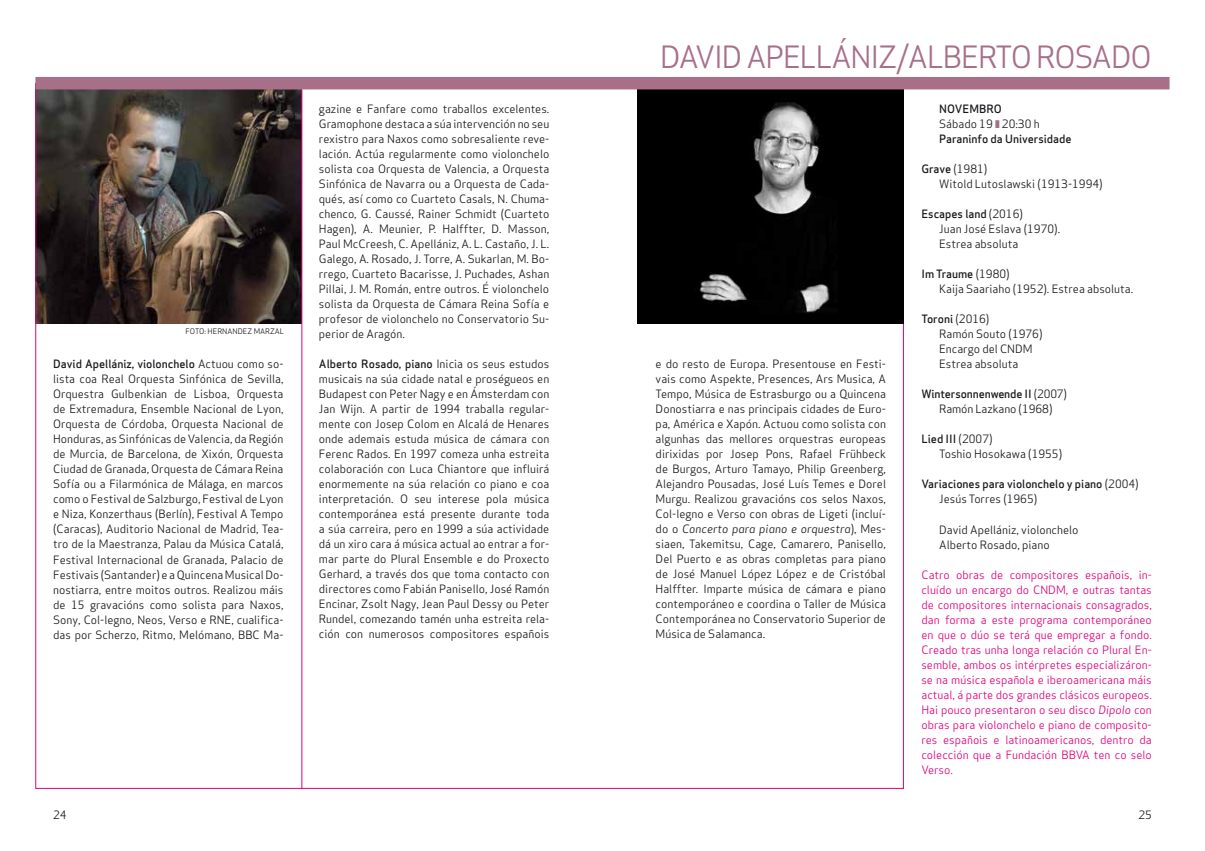
<style>
.page{position:relative;width:1205px;height:851px;background:#fff}
.page>*{position:absolute;margin:0;border:0;box-sizing:border-box;transform-origin:0 0}
.t1{font:30px "Apex Sans Book T";letter-spacing:-.035em;color:#a86f89}
.t2{font:11.25px/15px "Apex Sans Book T";color:#1a171c;text-align:justify}
.t3{font:11.25px/15px "Apex Sans Book T";color:#e2007a;text-align:justify}
.t4{font:11.25px "Apex Sans Medium T";color:#1a171c}
.t5{font:11.25px "Apex Sans Book Italic T";color:#1a171c}
.t6{font:7.5px "Apex Sans Book T";color:#1a171c}
.s1{font-family:"Apex Sans Book T"}
.s2{font-family:"Apex Sans Medium T"}
.s3{font-family:"Apex Sans Book Italic T"}
</style>
<div class="page">
<img style="left:37px;top:89px;width:264px;height:234px">
<hr style="left:301px;top:84px;width:1px;height:704px;background:#e2007a">
<img style="left:638px;top:89px;width:266px;height:234px">
<div style="left:35px;top:77px;width:1134px;height:12px;background:#a86f89"></div>
<p class="t6" style="left:186px;top:326px;width:28px">FOTO: hernandez</p>
<p class="t6" style="left:254px;top:326px;width:6px">marzal</p>
<p class="t4" style="left:53px;top:357px;width:232px">David Apellániz, violonchelo <span class="s1">Actuou como so-</span></p>
<p class="t2" style="left:53px;top:371px;width:232px">lista coa Real Orquesta Sinfónica de Sevilla, Orquestra Gulbenkian de Lisboa, Orquesta de Extremadura, Ensemble Nacional de Lyon, Orquesta de Córdoba, Orquesta Nacional de Honduras, as Sinfónicas de Valencia, da Región de Murcia, de Barcelona, de Xixón, Orquesta Ciudad de Granada, Orquesta de Cámara Reina Sofía ou a Filarmónica de Málaga, en marcos como o Festival de Salzburgo, Festival de Lyon e Niza, Konzerthaus (Berlín), Festival A Tempo (Caracas), Auditorio Nacional de Madrid, Tea&shy;tro de la Maestranza, Palau da Música Catalá, Festival Internacional de Granada, Palacio de Festivais (Santander) e a Quincena Musical Do&shy;nostiarra, entre moitos outros. Realizou máis de 15 gravacións como solista para Naxos, Sony, Col-legno, Neos, Verso e RNE, cualifica&shy;das por Scherzo, Ritmo, Melómano, BBC Ma-</p>
<p class="t2" style="left:319px;top:101px;width:232px">gazine e Fanfare como traballos excelentes.<br>Gramophone destaca a súa intervención no seu rexistro para Naxos como sobresaliente reve&shy;lación. Actúa regularmente como violonchelo solista coa Orquesta de Valencia, a Orquesta Sinfónica de Navarra ou a Orquesta de Cada&shy;qués, así como co Cuarteto Casals, N. Chuma&shy;chenco, G. Caussé, Rainer Schmidt (Cuarteto Hagen), A. Meunier, P. Halffter, D. Masson, Paul McCreesh, C. Apellániz, A. L. Castaño, J. L.<br>Galego, A. Rosado, J. Torre, A. Sukarlan, M. Bo&shy;rrego, Cuarteto Bacarisse, J. Puchades, Ashan Pillai, J. M. Román, entre outros. É violonchelo solista da Orquesta de Cámara Reina Sofía e profesor de violonchelo no Conservatorio Su&shy;perior de Aragón.</p>
<p class="t4" style="left:319px;top:357px;width:232px">Alberto Rosado, piano <span class="s1">Inicia os seus estudos</span></p>
<p class="t2" style="left:319px;top:371px;width:232px">musicais na súa cidade natal e proségueos en Budapest con Peter Nagy e en Ámsterdam con Jan Wijn. A partir de 1994 traballa regular&shy;mente con Josep Colom en Alcalá de Henares onde ademais estuda música de cámara con Ferenc Rados. En 1997 comeza unha estreita colaboración con Luca Chiantore que influirá enormemente na súa relación co piano e coa interpretación. O seu interese pola música contemporánea está presente durante toda a súa carreira, pero en 1999 a súa actividade dá un xiro cara á música actual ao entrar a for&shy;mar parte do Plural Ensemble e do Proxecto Gerhard, a través dos que toma contacto con directores como Fabián Panisello, José Ramón Encinar, Zsolt Nagy, Jean Paul Dessy ou Peter Rundel, comezando tamén unha estreita rela&shy;ción con numerosos compositores españois</p>
<h1 class="t1" style="left:660px;top:38px;width:493px">DAVID APELLÁNIZ/ALBERTO ROSADO</h1>
<p class="t2" style="left:656px;top:356px;width:232px">e do resto de Europa. Presentouse en Festi&shy;vais como Aspekte, Presences, Ars Musica, A Tempo, Música de Estrasburgo ou a Quincena Donostiarra e nas principais cidades de Euro&shy;pa, América e Xapón. Actuou como solista con algunhas das mellores orquestras europeas dirixidas por Josep Pons, Rafael Frühbeck de Burgos, Arturo Tamayo, Philip Greenberg, Alejandro Pousadas, José Luís Temes e Dorel Murgu. Realizou gravacións cos selos Naxos, Col-legno e Verso con obras de Ligeti (incluí-</p>
<p class="t5" style="left:656px;top:522px;width:232px"><span class="s1">do o</span> Concerto para piano e orquestra<span class="s1">), Mes-</span></p>
<p class="t2" style="left:656px;top:536px;width:232px">siaen, Takemitsu, Cage, Camarero, Panisello, Del Puerto e as obras completas para piano de José Manuel López López e de Cristóbal Halffter. Imparte música de cámara e piano contemporáneo e coordina o Taller de Música Contemporánea no Conservatorio Superior de Música de Salamanca.</p>
<p class="t4" style="left:939px;top:102px;width:63px">NOVEMBRO</p>
<p class="t2" style="left:939px;top:116px;width:102px">Sábado 19 20:30 h</p>
<p class="t4" style="left:939px;top:132px;width:134px">Paraninfo da Universidade</p>
<p class="t2" style="left:939px;top:161px;width:165px;text-indent:-18px"><span class="s2">Grave</span> (1981)<br>Witold Lutoslawski (1913-1994)</p>
<p class="t4" style="left:921px;top:207px;width:103px">Escapes land <span class="s1">(2016)</span></p>
<p class="t2" style="left:939px;top:221px;width:122px">Juan José Eslava (1970).<br>Estrea absoluta</p>
<p class="t4" style="left:921px;top:267px;width:90px">Im Traume <span class="s1">(1980)</span></p>
<p class="t2" style="left:939px;top:281px;width:196px">Kaija Saariaho (1952). Estrea absoluta.</p>
<p class="t4" style="left:921px;top:312px;width:69px">Toroni <span class="s1">(2016)</span></p>
<p class="t2" style="left:939px;top:326px;width:105px;text-align:left">Ramón Souto (1976)<br>Encargo del CNDM<br>Estrea absoluta</p>
<p class="t4" style="left:921px;top:387px;width:147px">Wintersonnenwende II <span class="s1">(2007)</span></p>
<p class="t2" style="left:939px;top:401px;width:115px">Ramón Lazkano (1968)</p>
<p class="t4" style="left:921px;top:432px;width:73px">Lied III <span class="s1">(2007)</span></p>
<p class="t2" style="left:939px;top:446px;width:125px">Toshio Hosokawa (1955)</p>
<p class="t4" style="left:921px;top:477px;width:219px">Variaciones para violonchelo y piano <span class="s1">(2004)</span></p>
<p class="t2" style="left:939px;top:491px;width:100px">Jesús Torres (1965)</p>
<p class="t2" style="left:939px;top:521px;width:141px">David Apellániz, violonchelo<br>Alberto Rosado, piano</p>
<p class="t3" style="left:921px;top:566px;width:232px">Catro obras de compositores españois, in&shy;cluído un encargo do CNDM, e outras tantas de compositores internacionais consagrados, dan forma a este programa contemporáneo en que o dúo se terá que empregar a fondo.<br>Creado tras unha longa relación co Plural En&shy;semble, ambos os intérpretes especializáron&shy;se na música española e iberoamericana máis actual, á parte dos grandes clásicos europeos.<br>Hai pouco presentaron o seu disco <span class="s3">Dipolo</span> con obras para violonchelo e piano de composito&shy;res españois e latinoamericanos, dentro da colección que a Fundación BBVA ten co selo Verso.</p>
<p class="t2" style="left:53px;top:806px;width:15px">24</p>
<p class="t2" style="left:1138px;top:806px;width:15px">25</p>
</div>
